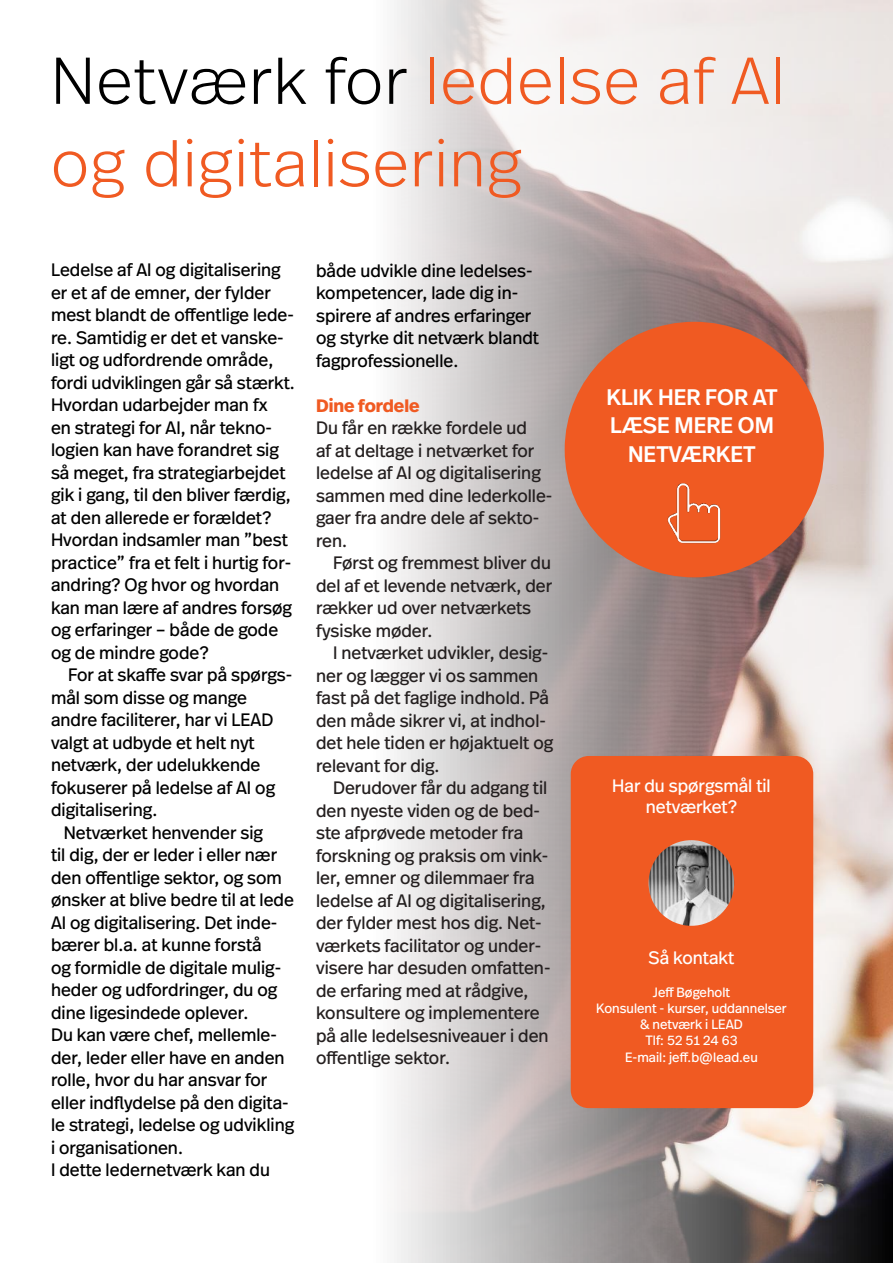
<style>
.page{position:relative;width:893px;height:1263px;background:#fff}
.page>*{position:absolute;margin:0;border:0;box-sizing:border-box;transform-origin:0 0}
.t1{font:300 66px/82.5px "Real Head Pro";letter-spacing:.02em;color:#f05a22}
.t2{font:500 22.5px/28.2px "Real Head Pro";color:#fff;text-align:center}
.t3{font:18px/22.5px "Real Head Pro";color:#000}
.t4{font:18px/22.5px "Real Head Pro";color:#241f1f}
.t5{font:18px/21.6px "Real Head Pro";color:#fff;text-align:center}
.t6{font:700 18px "Real Head Pro";color:#f05a22}
.t7{font:300 18px "Real Head Pro";color:#d2c5b5}
.t8{font:13.5px/16.2px "Real Head Pro";color:#fff;text-align:center}
.s1{color:#000}
</style>
<div class="page">
<img style="left:394px;top:0;width:499px;height:1263px">
<div style="left:571px;top:756px;width:242px;height:352px;background:#f05a22;border-radius:18px"></div>
<img style="left:648px;top:840px;width:86px;height:86px;border-radius:43px">
<div style="left:565px;top:322px;width:259px;height:255px;background:#f05a22;border-radius:50%"></div>
<img style="left:667px;top:483px;width:54px;height:61px">
<h1 class="t1" style="left:51px;top:36px;width:736px"><span class="s1">Netværk for</span> ledelse af AI og digitalisering</h1>
<p class="t3" style="left:51px;top:258px;width:245px">Ledelse af AI og digitalisering er et af de emner, der fylder mest blandt de offentlige lede&shy;re. Samtidig er det et vanske&shy;ligt og udfordrende område, fordi udviklingen går så stærkt.<br>Hvordan udarbejder man fx<br>en strategi for AI, når tekno&shy;logien kan have forandret sig så meget, fra strategiarbejdet gik i gang, til den bliver færdig, at den allerede er forældet?<br>Hvordan indsamler man ”best practice” fra et felt i hurtig for&shy;andring? Og hvor og hvordan kan man lære af andres forsøg og erfaringer – både de gode og de mindre gode?</p>
<p class="t3" style="left:68px;top:663px;width:226px">For at skaffe svar på spørgs-</p>
<p class="t3" style="left:51px;top:686px;width:197px">mål som disse og mange</p>
<p class="t3" style="left:51px;top:708px;width:224px">andre faciliterer, har vi LEAD</p>
<p class="t3" style="left:51px;top:731px;width:205px">valgt at udbyde et helt nyt</p>
<p class="t3" style="left:51px;top:753px;width:211px">netværk, der udelukkende</p>
<p class="t3" style="left:51px;top:776px;width:226px">fokuserer på ledelse af AI og</p>
<p class="t3" style="left:51px;top:798px;width:108px">digitalisering.</p>
<p class="t3" style="left:64px;top:821px;width:201px">Netværket henvender sig</p>
<p class="t3" style="left:51px;top:843px;width:228px">til dig, der er leder i eller nær</p>
<p class="t3" style="left:51px;top:866px;width:232px">den offentlige sektor, og som</p>
<p class="t3" style="left:51px;top:888px;width:244px">ønsker at blive bedre til at lede</p>
<p class="t3" style="left:51px;top:911px;width:228px">AI og digitalisering. Det inde-</p>
<p class="t3" style="left:51px;top:933px;width:212px">bærer bl.a. at kunne forstå</p>
<p class="t3" style="left:51px;top:956px;width:232px">og formidle de digitale mulig-</p>
<p class="t3" style="left:51px;top:978px;width:228px">heder og udfordringer, du og</p>
<p class="t3" style="left:51px;top:1001px;width:199px">dine ligesindede oplever.</p>
<p class="t3" style="left:51px;top:1023px;width:227px">Du kan være chef, mellemle-</p>
<p class="t3" style="left:51px;top:1046px;width:235px">der, leder eller have en anden</p>
<p class="t3" style="left:51px;top:1068px;width:218px">rolle, hvor du har ansvar for</p>
<p class="t3" style="left:51px;top:1091px;width:239px">eller indflydelse på den digita-</p>
<p class="t3" style="left:51px;top:1113px;width:245px">le strategi, ledelse og udvikling</p>
<p class="t3" style="left:51px;top:1136px;width:133px">i organisationen.</p>
<p class="t3" style="left:51px;top:1158px;width:221px">I dette ledernetværk kan du</p>
<p class="t3" style="left:316px;top:259px;width:224px">både udvikle dine ledelses&shy;kompetencer, lade dig in&shy;spirere af andres erfaringer og styrke dit netværk blandt fagprofessionelle.</p>
<p class="t6" style="left:316px;top:392px;width:105px">Dine fordele</p>
<p class="t4" style="left:316px;top:416px;width:238px">Du får en række fordele ud<br>af at deltage i netværket for ledelse af AI og digitalisering sammen med dine lederkolle&shy;gaer fra andre dele af sekto&shy;ren.</p>
<p class="t4" style="left:316px;top:551px;width:238px;text-indent:17px">Først og fremmest bliver du del af et levende netværk, der rækker ud over netværkets fysiske møder.</p>
<p class="t4" style="left:316px;top:641px;width:239px;text-indent:17px">I netværket udvikler, desig&shy;ner og lægger vi os sammen fast på det faglige indhold. På den måde sikrer vi, at indhol&shy;det hele tiden er højaktuelt og relevant for dig.</p>
<p class="t4" style="left:316px;top:776px;width:236px;text-indent:17px">Derudover får du adgang til den nyeste viden og de bed&shy;ste afprøvede metoder fra forskning og praksis om vink&shy;ler, emner og dilemmaer fra ledelse af AI og digitalisering, der fylder mest hos dig. Net&shy;værkets facilitator og under&shy;visere har desuden omfatten&shy;de erfaring med at rådgive, konsultere og implementere på alle ledelsesniveauer i den offentlige sektor.</p>
<p class="t5" style="left:612px;top:774px;width:160px">Har du spørgsmål til netværket?</p>
<p class="t2" style="left:606px;top:383px;width:173px">KLIK HER FOR AT<br>LÆSE MERE OM<br>NETVÆRKET</p>
<p class="t5" style="left:649px;top:947px;width:87px">Så kontakt</p>
<p class="t8" style="left:596px;top:984px;width:192px">Jeff Bøgeholt<br>Konsulent - kurser, uddannelser &amp; netværk i LEAD<br>Tlf: 52 51 24 63<br>E-mail: jeff.b@lead.eu</p>
<p class="t7" style="left:806px;top:1173px;width:21px">15</p>
</div>
